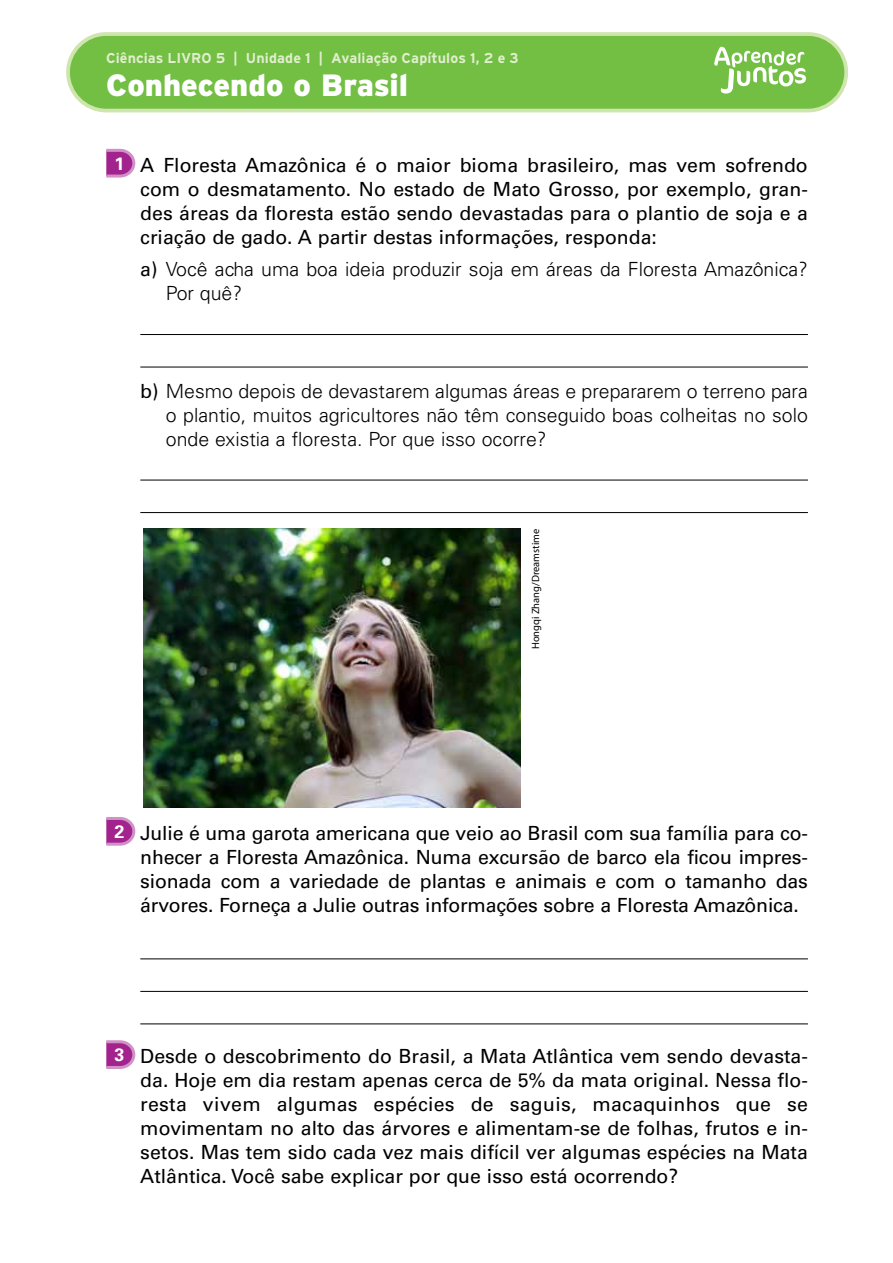
<style>
.page{position:relative;width:893px;height:1263px;background:#fff}
.page>*{position:absolute;margin:0;border:0;box-sizing:border-box;transform-origin:0 0}
.t1{font:900 30.75px "Interstate";color:#fff}
.t2{font:19.5px/24px "Univers LT Std";color:#000;text-align:justify}
.t3{font:300 19.5px/24px "Univers LT Std";color:#000}
.t4{font:700 14.25px "Interstate";letter-spacing:.005em;color:#e1eecd}
.t5{font:10.5px "Myriad Pro";color:#000}
.s1{font-family:"Univers";font-weight:700;font-size:18px;color:#fff}
.s2{font-weight:400}
</style>
<div class="page">
<div style="left:68px;top:34px;width:778px;height:77px;background:#72bf44;border-radius:38px"></div>
<div style="left:66px;top:32px;width:782px;height:80px;border:4px solid #cfe5ae;border-radius:38px"></div>
<svg style="left:714px;top:47px;width:92px;height:47px"></svg>
<hr style="left:140px;top:334px;width:668px;height:1px;background:#000">
<hr style="left:140px;top:367px;width:668px;height:1px;background:#000">
<hr style="left:140px;top:480px;width:668px;height:1px;background:#000">
<hr style="left:140px;top:512px;width:668px;height:1px;background:#000">
<hr style="left:140px;top:958px;width:668px;height:1px;background:#000">
<hr style="left:140px;top:991px;width:668px;height:1px;background:#000">
<hr style="left:140px;top:1023px;width:668px;height:1px;background:#000">
<svg style="left:106px;top:149px;width:29px;height:29px"></svg>
<svg style="left:106px;top:817px;width:29px;height:29px"></svg>
<svg style="left:106px;top:1040px;width:29px;height:29px"></svg>
<img style="left:143px;top:529px;width:378px;height:279px">
<p class="t4" style="left:106px;top:49px;width:414px">Ciências LIVRO 5 | Unidade 1 | Avaliação Capítulos 1, 2 e 3</p>
<h1 class="t1" style="left:106px;top:66px;width:303px">Conhecendo o Brasil</h1>
<p class="t2" style="left:140px;top:153px;width:669px;text-indent:-26px"><span class="s1">1</span> A Floresta Amazônica é o maior bioma brasileiro, mas vem sofrendo com o desmatamento. No estado de Mato Grosso, por exemplo, gran&shy;des áreas da floresta estão sendo devastadas para o plantio de soja e a criação de gado. A partir destas informações, responda:</p>
<p class="t3" style="left:166px;top:257px;width:644px;text-indent:-26px"><span class="s2">a)</span> Você acha uma boa ideia produzir soja em áreas da Floresta Amazônica?<br>Por quê?</p>
<p class="t3" style="left:166px;top:379px;width:644px;text-align:justify;text-indent:-26px"><span class="s2">b)</span> Mesmo depois de devastarem algumas áreas e prepararem o terreno para o plantio, muitos agricultores não têm conseguido boas colheitas no solo onde existia a floresta. Por que isso ocorre?</p>
<p class="t5" style="left:530px;top:649px;width:122px;rotate:-90deg">Hongqi Zhang/Dreamstime</p>
<p class="t2" style="left:140px;top:821px;width:669px;text-indent:-26px"><span class="s1">2</span> Julie é uma garota americana que veio ao Brasil com sua família para co&shy;nhecer a Floresta Amazônica. Numa excursão de barco ela ficou impres&shy;sionada com a variedade de plantas e animais e com o tamanho das árvores. Forneça a Julie outras informações sobre a Floresta Amazônica.</p>
<p class="t2" style="left:140px;top:1044px;width:669px;text-indent:-26px"><span class="s1">3</span> Desde o descobrimento do Brasil, a Mata Atlântica vem sendo devasta&shy;da. Hoje em dia restam apenas cerca de 5% da mata original. Nessa flo&shy;resta vivem algumas espécies de saguis, macaquinhos que se movimentam no alto das árvores e alimentam-se de folhas, frutos e in&shy;setos. Mas tem sido cada vez mais difícil ver algumas espécies na Mata Atlântica. Você sabe explicar por que isso está ocorrendo?</p>
</div>
